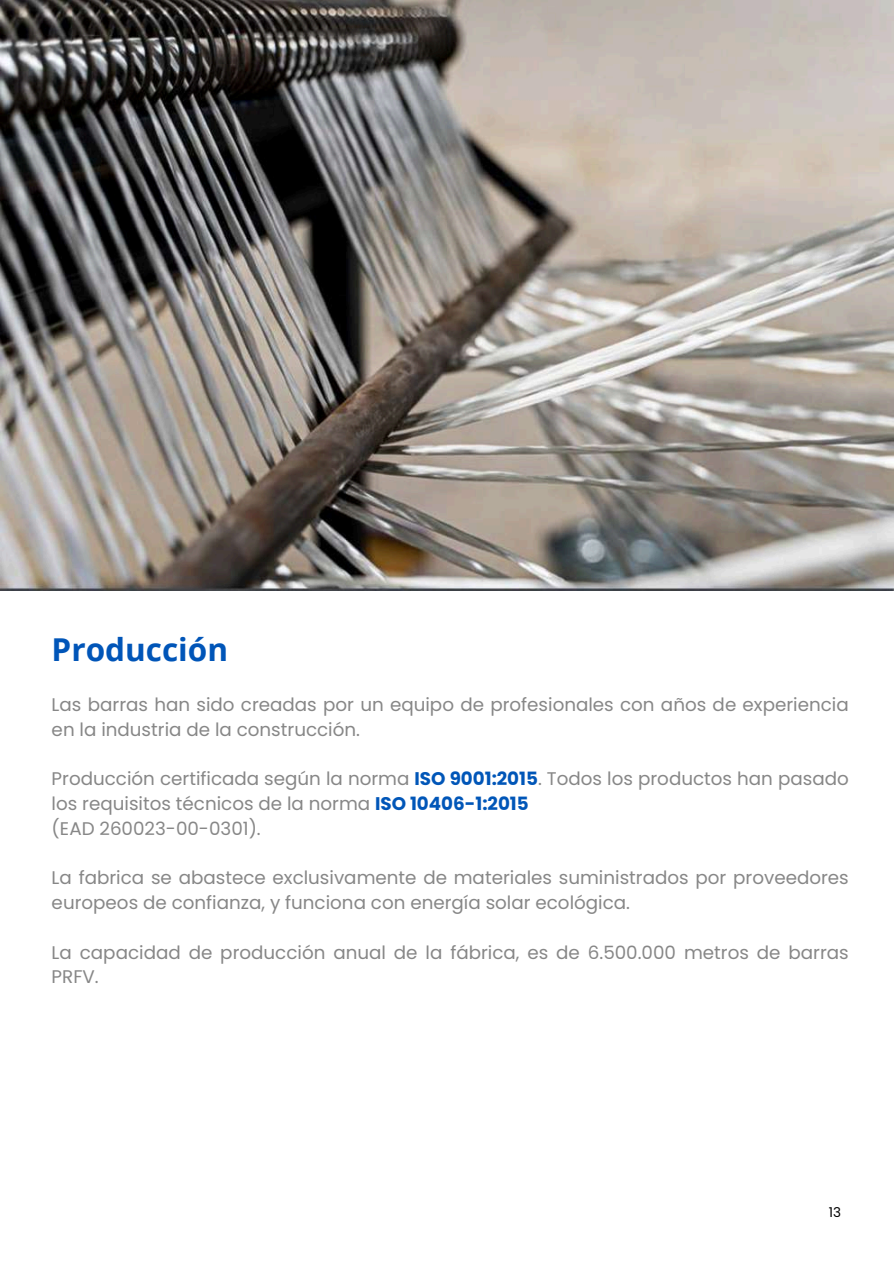
<style>
.page{position:relative;width:894px;height:1264px;background:#fff}
.page>*{position:absolute;margin:0;border:0;box-sizing:border-box;transform-origin:0 0}
.t1{font:700 31.5px "Open Sans";color:#0055b8}
.t2{font:18.3px/24.8px "Poppins";color:#878787}
.t3{font:13.5px "Poppins";color:#000}
.s1{font-weight:700;color:#0056b8}
</style>
<div class="page">
<img style="left:0;top:0;width:893px;height:591px">
<h1 class="t1" style="left:52px;top:627px;width:178px">Producción</h1>
<p class="t2" style="left:52px;top:692px;width:798px">Las barras han sido creadas por un equipo de profesionales con años de experiencia en la industria de la construcción.</p>
<p class="t2" style="left:52px;top:766px;width:798px">Producción certificada según la norma <span class="s1">ISO 9001:2015</span>. Todos los productos han pasado los requisitos técnicos de la norma <span class="s1">ISO 10406-1:2015<br></span>(EAD 260023-00-0301).</p>
<p class="t2" style="left:52px;top:865px;width:798px">La fabrica se abastece exclusivamente de materiales suministrados por proveedores europeos de confianza, y funciona con energía solar ecológica.</p>
<p class="t2" style="left:52px;top:939px;width:798px">La capacidad de producción anual de la fábrica, es de 6.500.000 metros de barras<br>PRFV.</p>
<p class="t3" style="left:828px;top:1203px;width:14px">13</p>
</div>
